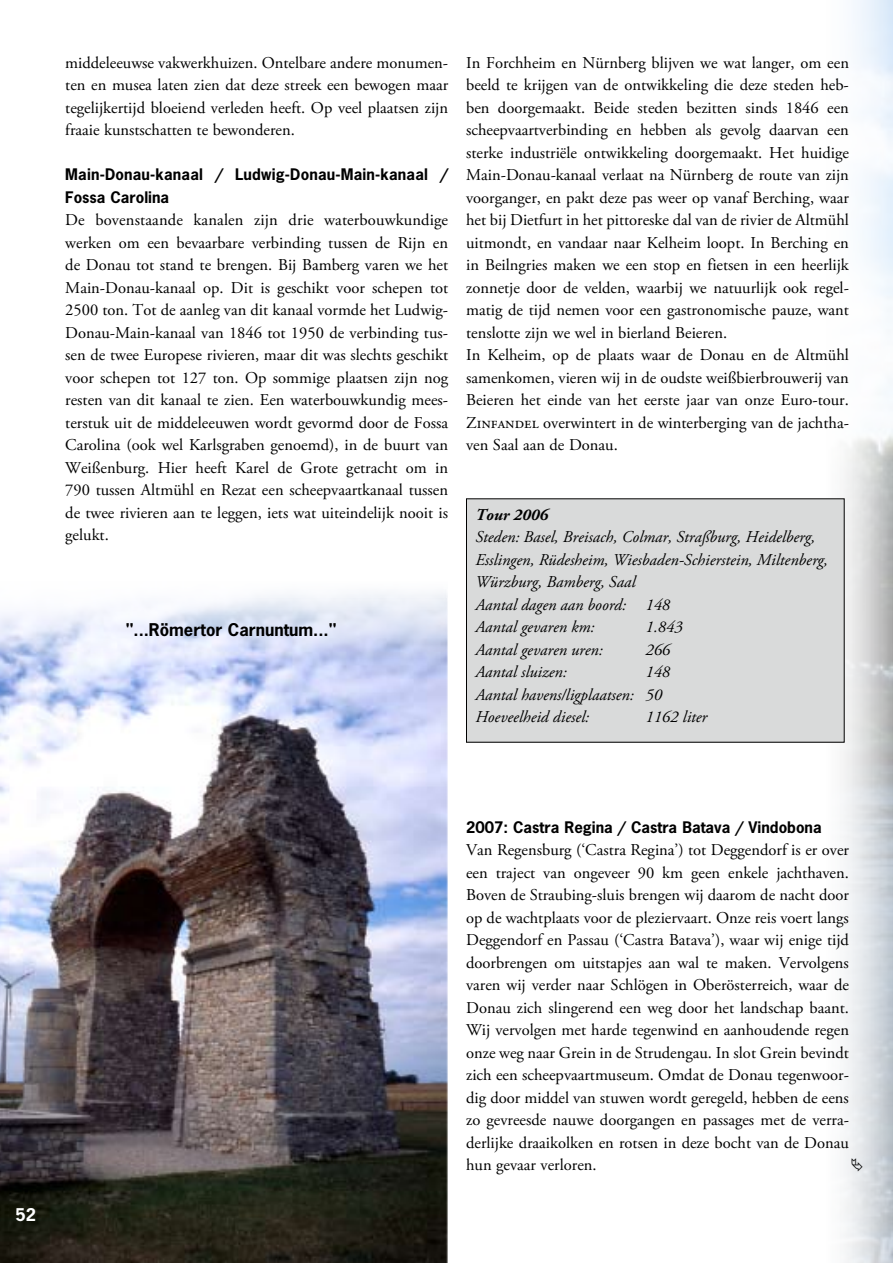
<style>
.page{position:relative;width:893px;height:1263px;background:#fff}
.page>*{position:absolute;margin:0;border:0;box-sizing:border-box;transform-origin:0 0}
.t1{font:16.5px/22.5px "Adobe Garamond Pro";color:#000;text-align:justify}
.t2{font:italic 16.5px/22.5px "Adobe Garamond Pro";color:#000}
.t3{font:700 16.5px "News Gothic";color:#000}
.t4{font:italic 700 16.5px "Adobe Garamond Pro";color:#000}
.t5{font:700 16.5px "News Gothic";color:#fff}
.t6{font:700 15px/22.5px "News Gothic";color:#000}
</style>
<div class="page">
<img style="left:816px;top:0;width:76px;height:1263px">
<div style="left:466px;top:499px;width:378px;height:243px;background:#d9dada"></div>
<img style="left:0;top:592px;width:447px;height:671px">
<svg style="left:852px;top:1158px;width:10px;height:13px"></svg>
<p class="t1" style="left:65px;top:52px;width:384px">middeleeuwse vakwerkhuizen. Ontelbare andere monumen&shy;ten en musea laten zien dat deze streek een bewogen maar tegelijkertijd bloeiend verleden heeft. Op veel plaatsen zijn fraaie kunstschatten te bewonderen.</p>
<p class="t6" style="left:65px;top:163px;width:384px">Main-Donau-kanaal / Ludwig-Donau-Main-kanaal /<br>Fossa Carolina</p>
<p class="t1" style="left:65px;top:209px;width:384px">De bovenstaande kanalen zijn drie waterbouwkundige werken om een bevaarbare verbinding tussen de Rijn en de Donau tot stand te brengen. Bij Bamberg varen we het Main-Donau-kanaal op. Dit is geschikt voor schepen tot 2500 ton. Tot de aanleg van dit kanaal vormde het Ludwig-Donau-Main-kanaal van 1846 tot 1950 de verbinding tus&shy;sen de twee Europese rivieren, maar dit was slechts geschikt voor schepen tot 127 ton. Op sommige plaatsen zijn nog resten van dit kanaal te zien. Een waterbouwkundig mees&shy;terstuk uit de middeleeuwen wordt gevormd door de Fossa Carolina (ook wel Karlsgraben genoemd), in de buurt van Weißenburg. Hier heeft Karel de Grote getracht om in 790 tussen Altmühl en Rezat een scheepvaartkanaal tussen de twee rivieren aan te leggen, iets wat uiteindelijk nooit is gelukt.</p>
<p class="t3" style="left:126px;top:619px;width:212px">"...Römertor Carnuntum..."</p>
<p class="t1" style="left:466px;top:52px;width:384px;text-align:left">In Forchheim en Nürnberg blijven we wat langer, om een beeld te krijgen van de ontwikkeling die deze steden heb&shy;ben doorgemaakt. Beide steden bezitten sinds 1846 een scheepvaartverbinding en hebben als gevolg daarvan een sterke industriële ontwikkeling doorgemaakt. Het huidige Main-Donau-kanaal verlaat na Nürnberg de route van zijn voorganger, en pakt deze pas weer op vanaf Berching, waar het bij Dietfurt in het pittoreske dal van de rivier de Altmühl uitmondt, en vandaar naar Kelheim loopt. In Berching en in Beilngries maken we een stop en fietsen in een heerlijk zonnetje door de velden, waarbij we natuurlijk ook regel&shy;matig de tijd nemen voor een gastronomische pauze, want tenslotte zijn we wel in bierland Beieren.<br>In Kelheim, op de plaats waar de Donau en de Altmühl samenkomen, vieren wij in de oudste weißbierbrouwerij van Beieren het einde van het eerste jaar van onze Euro-tour.<br>Zinfandel overwintert in de winterberging van de jachtha&shy;ven Saal aan de Donau.</p>
<p class="t4" style="left:475px;top:505px;width:74px">Tour 2006</p>
<p class="t2" style="left:475px;top:526px;width:354px">Steden: Basel, Breisach, Colmar, Straßburg, Heidelberg, Esslingen, Rüdesheim, Wiesbaden-Schierstein, Miltenberg, Würzburg, Bamberg, Saal<br>Aantal dagen aan boord: 148<br>Aantal gevaren km:</p>
<p class="t2" style="left:645px;top:616px;width:39px">1.843</p>
<p class="t2" style="left:475px;top:639px;width:129px">Aantal gevaren uren:</p>
<p class="t2" style="left:645px;top:639px;width:26px">266</p>
<p class="t2" style="left:475px;top:661px;width:93px">Aantal sluizen:</p>
<p class="t2" style="left:475px;top:661px;width:196px;text-indent:170px">148<br>Aantal havens/ligplaatsen: 50<br>Hoeveelheid diesel:</p>
<p class="t2" style="left:645px;top:706px;width:63px">1162 liter</p>
<p class="t5" style="left:16px;top:1204px;width:22px">52</p>
<p class="t6" style="left:466px;top:815px;width:357px">2007: Castra Regina / Castra Batava / Vindobona</p>
<p class="t1" style="left:466px;top:839px;width:384px">Van Regensburg (‘Castra Regina’) tot Deggendorf is er over een traject van ongeveer 90 km geen enkele jachthaven.<br>Boven de Straubing-sluis brengen wij daarom de nacht door op de wachtplaats voor de pleziervaart. Onze reis voert langs Deggendorf en Passau (‘Castra Batava’), waar wij enige tijd doorbrengen om uitstapjes aan wal te maken. Vervolgens varen wij verder naar Schlögen in Oberösterreich, waar de Donau zich slingerend een weg door het landschap baant.<br>Wij vervolgen met harde tegenwind en aanhoudende regen onze weg naar Grein in de Strudengau. In slot Grein bevindt zich een scheepvaartmuseum. Omdat de Donau tegenwoor&shy;dig door middel van stuwen wordt geregeld, hebben de eens zo gevreesde nauwe doorgangen en passages met de verra&shy;derlijke draaikolken en rotsen in deze bocht van de Donau hun gevaar verloren.</p>
</div>
